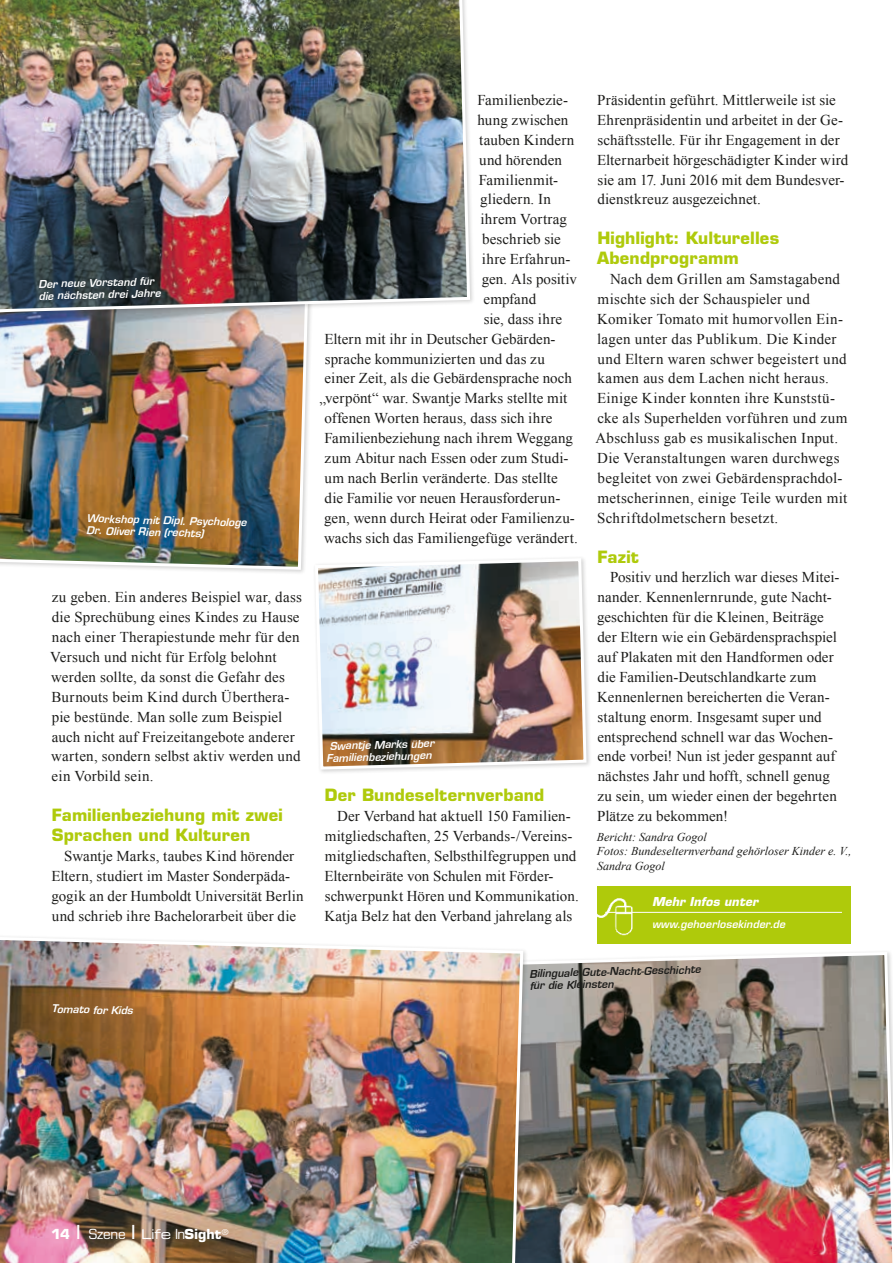
<style>
.page{position:relative;width:893px;height:1263px;background:#fff}
.page>*{position:absolute;margin:0;border:0;box-sizing:border-box;transform-origin:0 0}
.t1{font:700 16.5px/20px "Eurostile LT Std";letter-spacing:.01em;color:#afca0b}
.t2{font:15px/20px "Times New Roman";letter-spacing:.01em;color:#1d1d1b}
.t3{font:700 13.5px "Eurostile LT Std";letter-spacing:.01em;color:#fff}
.t4{font:italic 12px/14.4px "Times New Roman";color:#1d1d1b}
.t5{font:italic 700 12px "Eurostile LT Std";letter-spacing:.005em;color:#fff}
.t6{font:italic 600 10.5px/12px "Eurostile LT Std";letter-spacing:.015em;color:#fff}
.t7{font:italic 600 10.5px/12.3px "Eurostile LT Std";color:#1d1d1b}
.s1{font-family:"Eurostile Extended Two";font-weight:400;font-size:19.5px}
.s2{font-weight:400}
.s3{font-family:"Eurostile Extended Two";font-weight:400}
</style>
<div class="page">
<img style="left:529px;top:952px;width:364px;height:311px">
<img style="left:0;top:937px;width:525px;height:326px">
<img style="left:315px;top:558px;width:273px;height:213px">
<img style="left:0;top:318px;width:309px;height:253px">
<img style="left:0;top:0;width:472px;height:314px">
<div style="left:597px;top:886px;width:253px;height:57px;background:#afca0b"></div>
<hr style="left:605px;top:912px;width:237px;height:1px;background:#fff">
<img style="left:597px;top:898px;width:43px;height:38px">
<p class="t6" style="left:38px;top:278px;width:124px;rotate:-1deg">Der neue Vorstand für die nächsten drei Jahre</p>
<p class="t6" style="left:87px;top:513px;width:162px;rotate:1deg">Workshop mit Dipl. Psychologe<br>Dr. Oliver Rien (rechts)</p>
<p class="t2" style="left:50px;top:587px;width:253px">zu geben. Ein anderes Beispiel war, dass die Sprechübung eines Kindes zu Hause nach einer Therapiestunde mehr für den Versuch und nicht für Erfolg belohnt werden sollte, da sonst die Gefahr des Burnouts beim Kind durch Überthera&shy;pie bestünde. Man solle zum Beispiel auch nicht auf Freizeitangebote anderer warten, sondern selbst aktiv werden und ein Vorbild sein.</p>
<p class="t1" style="left:52px;top:805px;width:232px">Familienbeziehung mit zwei<br>Sprachen und Kulturen</p>
<p class="t2" style="left:51px;top:846px;width:254px;text-indent:13px">Swantje Marks, taubes Kind hörender Eltern, studiert im Master Sonderpäda&shy;gogik an der Humboldt Universität Berlin und schrieb ihre Bachelorarbeit über die</p>
<p class="t6" style="left:52px;top:1003px;width:83px;rotate:1deg">Tomato for Kids</p>
<p class="t2" style="left:477px;top:90px;width:92px">Familienbezie-</p>
<p class="t2" style="left:478px;top:110px;width:92px">hung zwischen</p>
<p class="t2" style="left:479px;top:129px;width:97px">tauben Kindern</p>
<p class="t2" style="left:479px;top:149px;width:84px">und hörenden</p>
<p class="t2" style="left:479px;top:169px;width:81px">Familienmit-</p>
<p class="t2" style="left:480px;top:189px;width:72px">gliedern. In</p>
<p class="t2" style="left:480px;top:209px;width:88px">ihrem Vortrag</p>
<p class="t2" style="left:482px;top:229px;width:80px">beschrieb sie</p>
<p class="t2" style="left:482px;top:249px;width:90px">ihre Erfahrun-</p>
<p class="t2" style="left:482px;top:269px;width:97px">gen. Als positiv</p>
<p class="t2" style="left:483px;top:289px;width:54px">empfand</p>
<p class="t2" style="left:484px;top:308px;width:80px">sie, dass ihre</p>
<p class="t2" style="left:324px;top:328px;width:233px">Eltern mit ihr in Deutscher Gebärden-</p>
<p class="t2" style="left:325px;top:348px;width:222px">sprache kommunizierten und das zu</p>
<p class="t2" style="left:324px;top:368px;width:249px">einer Zeit, als die Gebärdensprache noch</p>
<p class="t2" style="left:319px;top:388px;width:249px">„verpönt“ war. Swantje Marks stellte mit</p>
<p class="t2" style="left:325px;top:408px;width:229px">offenen Worten heraus, dass sich ihre</p>
<p class="t2" style="left:324px;top:428px;width:250px">Familienbeziehung nach ihrem Weggang</p>
<p class="t2" style="left:325px;top:448px;width:246px">zum Abitur nach Essen oder zum Studi-</p>
<p class="t2" style="left:325px;top:468px;width:235px">um nach Berlin veränderte. Das stellte</p>
<p class="t2" style="left:325px;top:488px;width:237px">die Familie vor neuen Herausforderun-</p>
<p class="t2" style="left:324px;top:507px;width:252px">gen, wenn durch Heirat oder Familienzu-</p>
<p class="t2" style="left:324px;top:527px;width:255px">wachs sich das Familiengefüge verändert.</p>
<p class="t6" style="left:326px;top:740px;width:110px;text-align:center;rotate:-1deg">Swantje Marks über<br>Familienbeziehungen</p>
<p class="t1" style="left:325px;top:785px;width:221px">Der Bundeselternverband</p>
<p class="t2" style="left:324px;top:806px;width:256px;text-indent:13px">Der Verband hat aktuell 150 Familien&shy;mitgliedschaften, 25 Verbands-/Vereins&shy;mitgliedschaften, Selbsthilfegruppen und Elternbeiräte von Schulen mit Förder&shy;schwerpunkt Hören und Kommunikation.<br>Katja Belz hat den Verband jahrelang als</p>
<p class="t2" style="left:597px;top:90px;width:253px">Präsidentin geführt. Mittlerweile ist sie Ehrenpräsidentin und arbeitet in der Ge&shy;schäftsstelle. Für ihr Engagement in der Elternarbeit hörgeschädigter Kinder wird sie am 17. Juni 2016 mit dem Bundesver&shy;dienstkreuz ausgezeichnet.</p>
<p class="t1" style="left:597px;top:228px;width:184px">Highlight: Kulturelles<br>Abendprogramm</p>
<p class="t2" style="left:596px;top:269px;width:253px;text-indent:14px">Nach dem Grillen am Samstagabend mischte sich der Schauspieler und Komiker Tomato mit humorvollen Ein&shy;lagen unter das Publikum. Die Kinder und Eltern waren schwer begeistert und kamen aus dem Lachen nicht heraus.<br>Einige Kinder konnten ihre Kunststü&shy;cke als Superhelden vorführen und zum Abschluss gab es musikalischen Input.<br>Die Veranstaltungen waren durchwegs begleitet von zwei Gebärdensprachdol&shy;metscherinnen, einige Teile wurden mit Schriftdolmetschern besetzt.</p>
<p class="t1" style="left:598px;top:546px;width:43px">Fazit</p>
<p class="t2" style="left:597px;top:567px;width:244px;text-indent:13px">Positiv und herzlich war dieses Mitei&shy;nander. Kennenlernrunde, gute Nacht&shy;geschichten für die Kleinen, Beiträge der Eltern wie ein Gebärdensprachspiel auf Plakaten mit den Handformen oder die Familien-Deutschlandkarte zum Kennenlernen bereicherten die Veran&shy;staltung enorm. Insgesamt super und entsprechend schnell war das Wochen&shy;ende vorbei! Nun ist jeder gespannt auf nächstes Jahr und hofft, schnell genug zu sein, um wieder einen der begehrten Plätze zu bekommen!</p>
<p class="t4" style="left:597px;top:829px;width:256px">Bericht: Sandra Gogol<br>Fotos: Bundeselternverband gehörloser Kinder e. V.,<br>Sandra Gogol</p>
<p class="t5" style="left:652px;top:894px;width:108px">Mehr Infos unter</p>
<p class="t6" style="left:652px;top:918px;width:135px">www.gehoerlosekinder.de</p>
<p class="t7" style="left:529px;top:967px;width:173px;rotate:-1deg">Bilinguale Gute-Nacht-Geschichte für die Kleinsten</p>
<p class="t3" style="left:51px;top:1226px;width:179px">14 <span class="s1">I</span> <span class="s2">Szene</span> <span class="s1">I</span> <span class="s3">Life</span> <span class="s2">In</span>Sight<sup>®</sup></p>
</div>
